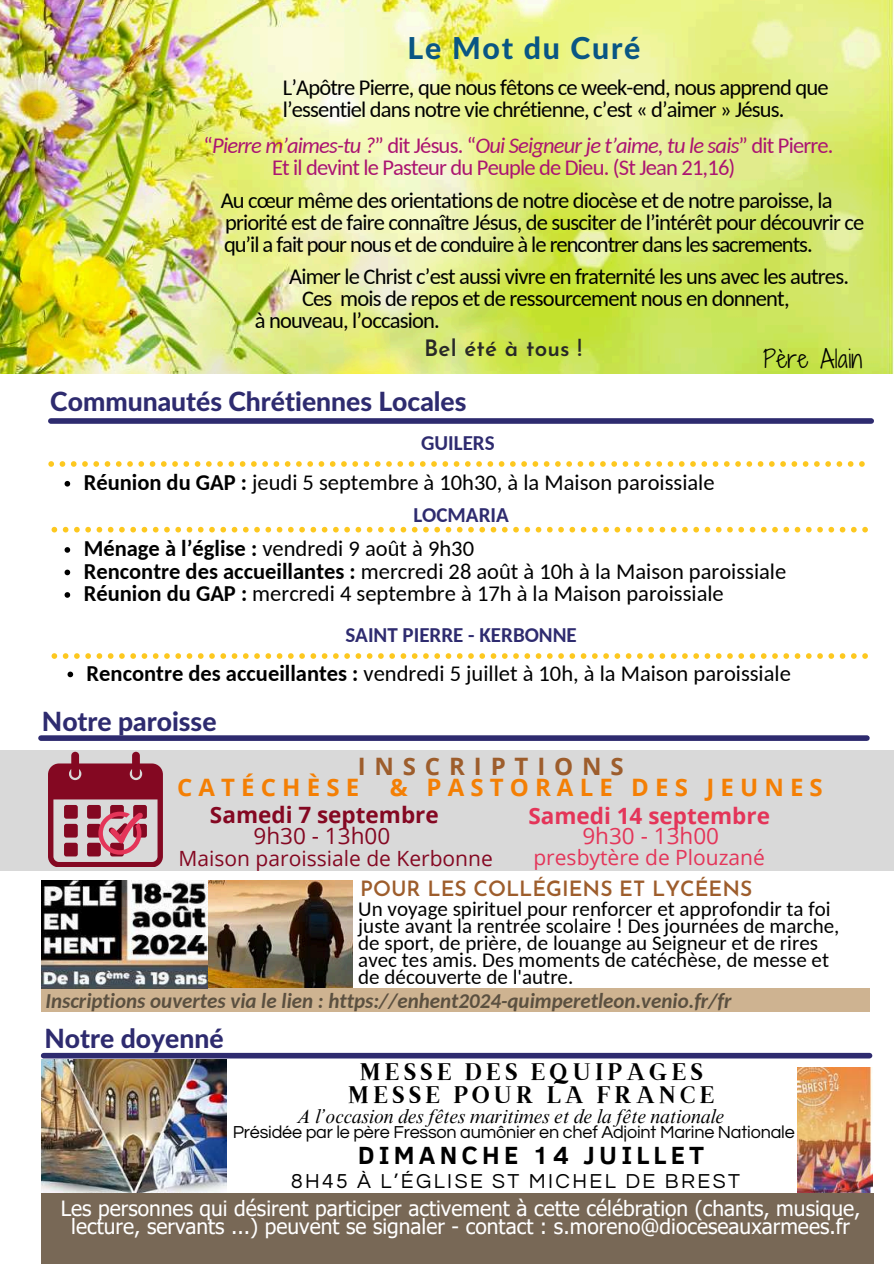
<style>
.page{position:relative;width:894px;height:1264px;background:#fff}
.page>*{position:absolute;margin:0;border:0;box-sizing:border-box;transform-origin:0 0}
.t1{font:800 30.3px "Lato Latin";letter-spacing:.055em;color:#095684}
.t2{font:800 26.4px "Lato Latin";color:#2e2b6f}
.t3{font:700 25.5px "Clear Sans";letter-spacing:.165em;color:#000}
.t4{font:24px/23.2px "Brixton TC";letter-spacing:.165em;color:#000;text-align:center}
.t5{font:700 24px "Open Sans";letter-spacing:.255em;color:#f47f04}
.t6{font:700 24px "Open Sans";letter-spacing:.37em;color:#9d5d2c}
.t7{font:23.7px "Shadows Into Light Two";letter-spacing:.01em;color:#000}
.t8{font:22.5px/21.9px "Carlito";letter-spacing:-.035em;color:#000}
.t9{font:22.5px/22.5px "Carlito";color:#000}
.t10{font:22.5px/21.9px "Carlito";letter-spacing:-.035em;color:#ab1571}
.t11{font:700 22.5px "Open Sans";color:#e43559}
.t12{font:700 22.5px "Open Sans";color:#840822}
.t13{font:600 22.5px "Josefin Sans";letter-spacing:.01em;color:#282828}
.t14{font:22.5px "Open Sans";color:#840822}
.t15{font:22.5px "Open Sans";color:#e43559}
.t16{font:21px/16.8px "Carlito";color:#000}
.t17{font:21px/18px "Tahoma";color:#fff;text-align:center}
.t18{font:italic 700 21px "Carlito";color:#5b5040}
.t19{font:700 21px "Carlito";color:#2e2b6f}
.t20{font:21px "Questrial";letter-spacing:.115em;color:#000}
.t21{font:21px "Open Sans";color:#840822}
.t22{font:600 21px "Josefin Sans";color:#9d5d2c}
.t23{font:21px "Open Sans";color:#e43559}
.t24{font:italic 19.5px "Times NRMT Pro";letter-spacing:-.005em;color:#000}
.t25{font:18px "Questrial";letter-spacing:-.01em;color:#000}
.s1{font-style:italic}
.s2{font-weight:700}
</style>
<div class="page">
<svg style="left:52px;top:527px;width:815px;height:5px"></svg>
<img style="left:0;top:0;width:893px;height:374px">
<div style="left:0;top:750px;width:893px;height:120px;background:#d9d9d9"></div>
<div style="left:41px;top:735px;width:825px;height:6px;background:#2e2b6f"></div>
<div style="left:51px;top:418px;width:820px;height:6px;background:#2e2b6f"></div>
<div style="left:44px;top:1052px;width:825px;height:6px;background:#2e2b6f"></div>
<img style="left:797px;top:1067px;width:74px;height:126px">
<svg style="left:48px;top:751px;width:115px;height:115px"></svg>
<img style="left:41px;top:1059px;width:185px;height:134px">
<svg style="left:65px;top:547px;width:5px;height:5px"></svg>
<svg style="left:65px;top:569px;width:5px;height:6px"></svg>
<svg style="left:65px;top:592px;width:5px;height:5px"></svg>
<div style="left:41px;top:1193px;width:832px;height:70px;background:#786856"></div>
<img style="left:208px;top:880px;width:144px;height:108px">
<div style="left:41px;top:988px;width:828px;height:23px;background:#ceb391"></div>
<img style="left:41px;top:880px;width:167px;height:108px">
<svg style="left:67px;top:671px;width:6px;height:6px"></svg>
<svg style="left:52px;top:653px;width:815px;height:6px"></svg>
<svg style="left:65px;top:481px;width:5px;height:5px"></svg>
<svg style="left:48px;top:461px;width:816px;height:6px"></svg>
<h1 class="t1" style="left:407px;top:30px;width:234px">Le Mot du Curé</h1>
<p class="t8" style="left:282px;top:75px;width:547px;line-height:22.5px">L’Apôtre Pierre, que nous fêtons ce week-end, nous apprend que l’essentiel dans notre vie chrétienne, c’est « d’aimer » Jésus.</p>
<p class="t10" style="left:272px;top:134px;width:563px;text-indent:-68px">&lt;<span class="s1">Pierre m’aimes-tu ?</span>= dit Jésus. &lt;<span class="s1">Oui Seigneur je t’aime, tu le sais</span>= dit Pierre.<br>Et il devint le Pasteur du Peuple de Dieu. (St Jean 21,16)</p>
<p class="t8" style="left:221px;top:188px;width:645px">Au cœur même des orientations de notre diocèse et de notre paroisse, la priorité est de faire connaître Jésus, de susciter de l’intérêt pour découvrir ce qu’il a fait pour nous et de conduire à le rencontrer dans les sacrements.</p>
<p class="t8" style="left:289px;top:264px;width:561px">Aimer le Christ c’est aussi vivre en fraternité les uns avec les autres.</p>
<p class="t8" style="left:302px;top:286px;width:489px">Ces mois de repos et de ressourcement nous en donnent,</p>
<p class="t8" style="left:255px;top:308px;width:186px">à nouveau, l’occasion.</p>
<p class="t13" style="left:424px;top:329px;width:159px">Bel été à tous !</p>
<p class="t2" style="left:50px;top:386px;width:417px">Communautés Chrétiennes Locales</p>
<p class="t19" style="left:421px;top:428px;width:75px">GUILERS</p>
<p class="t9" style="left:84px;top:470px;width:632px"><span class="s2">Réunion du GAP :</span> jeudi 5 septembre à 10h30, à la Maison paroissiale</p>
<p class="t19" style="left:413px;top:500px;width:97px">LOCMARIA</p>
<p class="t7" style="left:763px;top:342px;width:100px">Père Alain</p>
<p class="t9" style="left:84px;top:536px;width:704px"><span class="s2">Ménage à l’église :</span> vendredi 9 août à 9h30<br><span class="s2">Rencontre des accueillantes :</span> mercredi 28 août à 10h à la Maison paroissiale<br><span class="s2">Réunion du GAP :</span> mercredi 4 septembre à 17h à la Maison paroissiale</p>
<p class="t19" style="left:345px;top:620px;width:233px">SAINT PIERRE - KERBONNE</p>
<p class="t9" style="left:87px;top:661px;width:705px"><span class="s2">Rencontre des accueillantes :</span> vendredi 5 juillet à 10h, à la Maison paroissiale</p>
<p class="t2" style="left:42px;top:705px;width:176px">Notre paroisse</p>
<p class="t6" style="left:357px;top:749px;width:267px">INSCRIPTIONS</p>
<p class="t5" style="left:177px;top:770px;width:183px">CATÉCHÈSE</p>
<p class="t5" style="left:390px;top:770px;width:434px">&amp; PASTORALE DES JEUNES</p>
<p class="t12" style="left:210px;top:799px;width:230px">Samedi 7 septembre</p>
<p class="t14" style="left:253px;top:820px;width:138px">9h30 - 13h00</p>
<p class="t21" style="left:178px;top:843px;width:315px">Maison paroissiale de Kerbonne</p>
<p class="t11" style="left:528px;top:800px;width:243px">Samedi 14 septembre</p>
<p class="t15" style="left:582px;top:820px;width:138px">9h30 - 13h00</p>
<p class="t23" style="left:533px;top:843px;width:233px">presbytère de Plouzané</p>
<p class="t22" style="left:360px;top:870px;width:393px">POUR LES COLLÉGIENS ET LYCÉENS</p>
<p class="t16" style="left:358px;top:900px;width:482px">Un voyage spirituel pour renforcer et approfondir ta foi juste avant la rentrée scolaire ! Des journées de marche, de sport, de prière, de louange au Seigneur et de rires avec tes amis. Des moments de catéchèse, de messe et de découverte de l'autre.</p>
<p class="t18" style="left:45px;top:986px;width:687px">Inscriptions ouvertes via le lien : https://enhent2024-quimperetleon.venio.fr/fr</p>
<p class="t2" style="left:44px;top:1023px;width:180px">Notre doyenné</p>
<p class="t4" style="left:348px;top:1062px;width:368px">MESSE DES EQUIPAGES<br>MESSE POUR LA FRANCE</p>
<p class="t24" style="left:296px;top:1105px;width:429px">A l’occasion des fêtes maritimes et de la fête nationale</p>
<p class="t25" style="left:233px;top:1122px;width:563px">Présidée par le père Fresson aumônier en chef Adjoint Marine Nationale</p>
<p class="t3" style="left:358px;top:1136px;width:347px">DIMANCHE 14 JUILLET</p>
<p class="t20" style="left:291px;top:1170px;width:450px">8H45 À L’ÉGLISE ST MICHEL DE BREST</p>
<p class="t17" style="left:61px;top:1200px;width:801px">Les personnes qui désirent participer activement à cette célébration (chants, musique, lecture, servants ...) peuvent se signaler - contact : s.moreno@dioceseauxarmees.fr</p>
</div>
